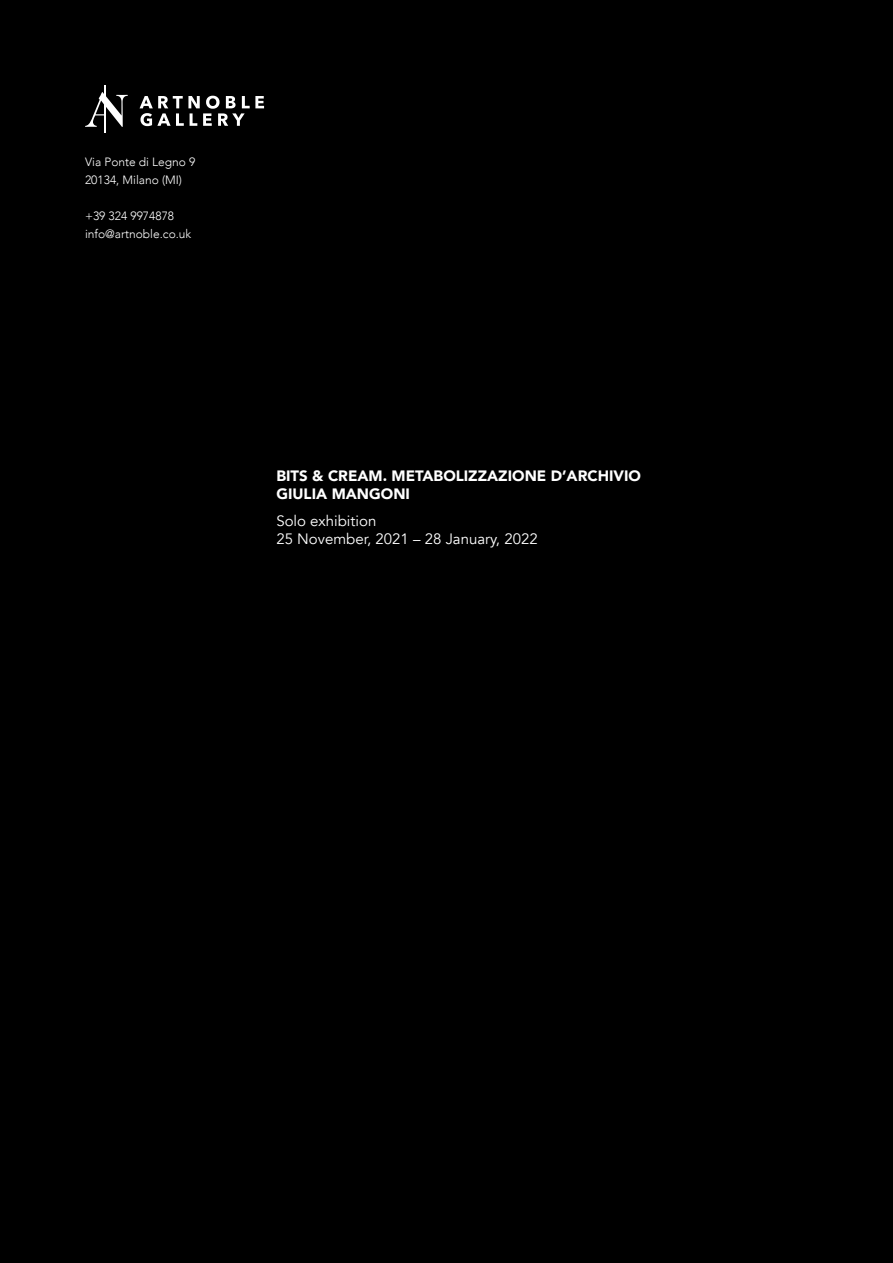
<style>
.page{position:relative;width:893px;height:1263px;background:#000}
.page>*{position:absolute;margin:0;border:0;box-sizing:border-box;transform-origin:0 0}
.t1{font:900 15px/18px "Avenir";color:#fff}
.t2{font:15px/18px "Avenir";color:#fff}
.t3{font:300 12px/18px "Avenir";color:#fff}
</style>
<div class="page">
<svg style="left:140px;top:96px;width:124px;height:30px"></svg>
<svg style="left:85px;top:92px;width:43px;height:35px"></svg>
<hr style="left:104px;top:85px;width:1px;height:47px;background:#fff">
<p class="t3" style="left:85px;top:153px;width:112px">Via Ponte di Legno 9<br>20134, Milano (MI)</p>
<p class="t3" style="left:85px;top:207px;width:108px">+39 324 9974878 info@artnoble.co.uk</p>
<p class="t1" style="left:276px;top:467px;width:366px">BITS &amp; CREAM. METABOLIZZAZIONE D’ARCHIVIO<br>GIULIA MANGONI</p>
<p class="t2" style="left:276px;top:512px;width:263px">Solo exhibition<br>25 November, 2021 – 28 January, 2022</p>
</div>
